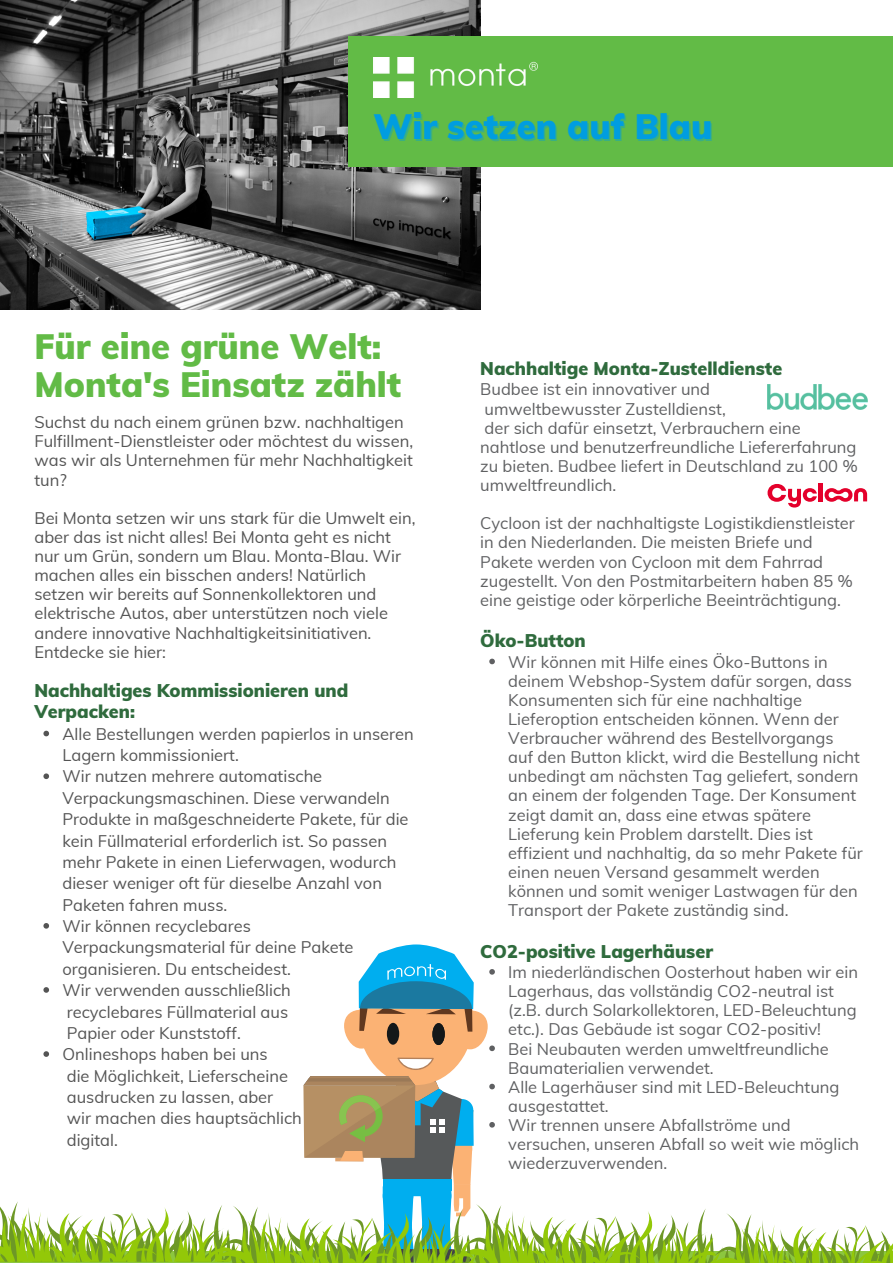
<style>
.page{position:relative;width:893px;height:1264px;background:#fff}
.page>*{position:absolute;margin:0;border:0;box-sizing:border-box;transform-origin:0 0}
.t1{font:900 34.5px "Muli";color:#62bb46}
.t2{font:900 34.5px "Muli";color:#009de0}
.t3{font:900 18px/21.3px "Muli";color:#2f6b3d}
.t4{font:16.5px/19px "Muli";color:#5f6062}
.t5{font:16.5px/21.3px "Muli";color:#545454}
</style>
<div class="page">
<svg style="left:489px;top:658px;width:6px;height:6px"></svg>
<img style="left:0;top:0;width:480px;height:310px">
<svg style="left:43px;top:730px;width:6px;height:6px"></svg>
<svg style="left:43px;top:773px;width:6px;height:6px"></svg>
<svg style="left:43px;top:923px;width:6px;height:5px"></svg>
<svg style="left:43px;top:987px;width:6px;height:5px"></svg>
<svg style="left:43px;top:1051px;width:6px;height:5px"></svg>
<div style="left:358px;top:956px;width:115px;height:129px;background:#fbb274;border-radius:50%"></div>
<svg style="left:397px;top:1057px;width:37px;height:12px"></svg>
<svg style="left:344px;top:944px;width:151px;height:107px"></svg>
<svg style="left:0;top:1076px;width:892px;height:186px"></svg>
<img style="left:767px;top:384px;width:100px;height:25px">
<svg style="left:767px;top:484px;width:49px;height:23px"></svg>
<hr style="left:818px;top:483px;width:4px;height:18px;background:#e4002b">
<svg style="left:824px;top:488px;width:43px;height:14px"></svg>
<div style="left:349px;top:36px;width:543px;height:131px;background:#62bb46"></div>
<img style="left:373px;top:57px;width:164px;height:41px">
<p class="t2" style="left:373px;top:104px;width:340px">Wir setzen auf Blau</p>
<p class="t1" style="left:34px;top:324px;width:348px">Für eine grüne Welt:</p>
<p class="t1" style="left:34px;top:363px;width:368px">Monta's Einsatz zählt</p>
<p class="t5" style="left:34px;top:412px;width:380px;line-height:19px">Suchst du nach einem grünen bzw. nachhaltigen Fulfillment-Dienstleister oder möchtest du wissen, was wir als Unternehmen für mehr Nachhaltigkeit tun?</p>
<p class="t5" style="left:34px;top:508px;width:382px;line-height:19px">Bei Monta setzen wir uns stark für die Umwelt ein, aber das ist nicht alles! Bei Monta geht es nicht nur um Grün, sondern um Blau. Monta-Blau. Wir machen alles ein bisschen anders! Natürlich setzen wir bereits auf Sonnenkollektoren und elektrische Autos, aber unterstützen noch viele andere innovative Nachhaltigkeitsinitiativen.<br>Entdecke sie hier:</p>
<p class="t3" style="left:34px;top:679px;width:315px">Nachhaltiges Kommissionieren und<br>Verpacken:</p>
<p class="t5" style="left:62px;top:722px;width:353px">Alle Bestellungen werden papierlos in unseren<br>Lagern kommissioniert.</p>
<p class="t5" style="left:62px;top:765px;width:347px">Wir nutzen mehrere automatische Verpackungsmaschinen. Diese verwandeln Produkte in maßgeschneiderte Pakete, für die kein Füllmaterial erforderlich ist. So passen mehr Pakete in einen Lieferwagen, wodurch dieser weniger oft für dieselbe Anzahl von Paketen fahren muss.</p>
<p class="t5" style="left:62px;top:915px;width:292px">Wir können recyclebares<br>Verpackungsmaterial für deine Pakete organisieren. Du entscheidest.</p>
<p class="t5" style="left:62px;top:979px;width:230px">Wir verwenden ausschließlich recyclebares Füllmaterial aus<br>Papier oder Kunststoff.</p>
<p class="t5" style="left:62px;top:1043px;width:241px">Onlineshops haben bei uns<br>die Möglichkeit, Lieferscheine ausdrucken zu lassen, aber<br>wir machen dies hauptsächlich digital.</p>
<p class="t3" style="left:480px;top:358px;width:303px">Nachhaltige Monta-Zustelldienste</p>
<p class="t4" style="left:480px;top:380px;width:379px">Budbee ist ein innovativer und<br>umweltbewusster Zustelldienst,<br>der sich dafür einsetzt, Verbrauchern eine nahtlose und benutzerfreundliche Liefererfahrung zu bieten. Budbee liefert in Deutschland zu 100 % umweltfreundlich.</p>
<p class="t4" style="left:480px;top:513px;width:376px">Cycloon ist der nachhaltigste Logistikdienstleister in den Niederlanden. Die meisten Briefe und Pakete werden von Cycloon mit dem Fahrrad zugestellt. Von den Postmitarbeitern haben 85 % eine geistige oder körperliche Beeinträchtigung.</p>
<p class="t3" style="left:480px;top:630px;width:107px">Öko-Button</p>
<p class="t4" style="left:508px;top:652px;width:356px">Wir können mit Hilfe eines Öko-Buttons in deinem Webshop-System dafür sorgen, dass Konsumenten sich für eine nachhaltige Lieferoption entscheiden können. Wenn der Verbraucher während des Bestellvorgangs<br>auf den Button klickt, wird die Bestellung nicht unbedingt am nächsten Tag geliefert, sondern an einem der folgenden Tage. Der Konsument zeigt damit an, dass eine etwas spätere Lieferung kein Problem darstellt. Dies ist effizient und nachhaltig, da so mehr Pakete für einen neuen Versand gesammelt werden können und somit weniger Lastwagen für den Transport der Pakete zuständig sind.</p>
<p class="t3" style="left:480px;top:940px;width:234px">CO2-positive Lagerhäuser</p>
<p class="t4" style="left:508px;top:962px;width:351px">Im niederländischen Oosterhout haben wir ein Lagerhaus, das vollständig CO2-neutral ist (z.B. durch Solarkollektoren, LED-Beleuchtung etc.). Das Gebäude ist sogar CO2-positiv!</p>
<p class="t4" style="left:508px;top:1038px;width:322px">Bei Neubauten werden umweltfreundliche<br>Baumaterialien verwendet.</p>
<p class="t4" style="left:508px;top:1076px;width:332px">Alle Lagerhäuser sind mit LED-Beleuchtung ausgestattet.</p>
<p class="t4" style="left:508px;top:1115px;width:352px">Wir trennen unsere Abfallströme und versuchen, unseren Abfall so weit wie möglich wiederzuverwenden.</p>
</div>
